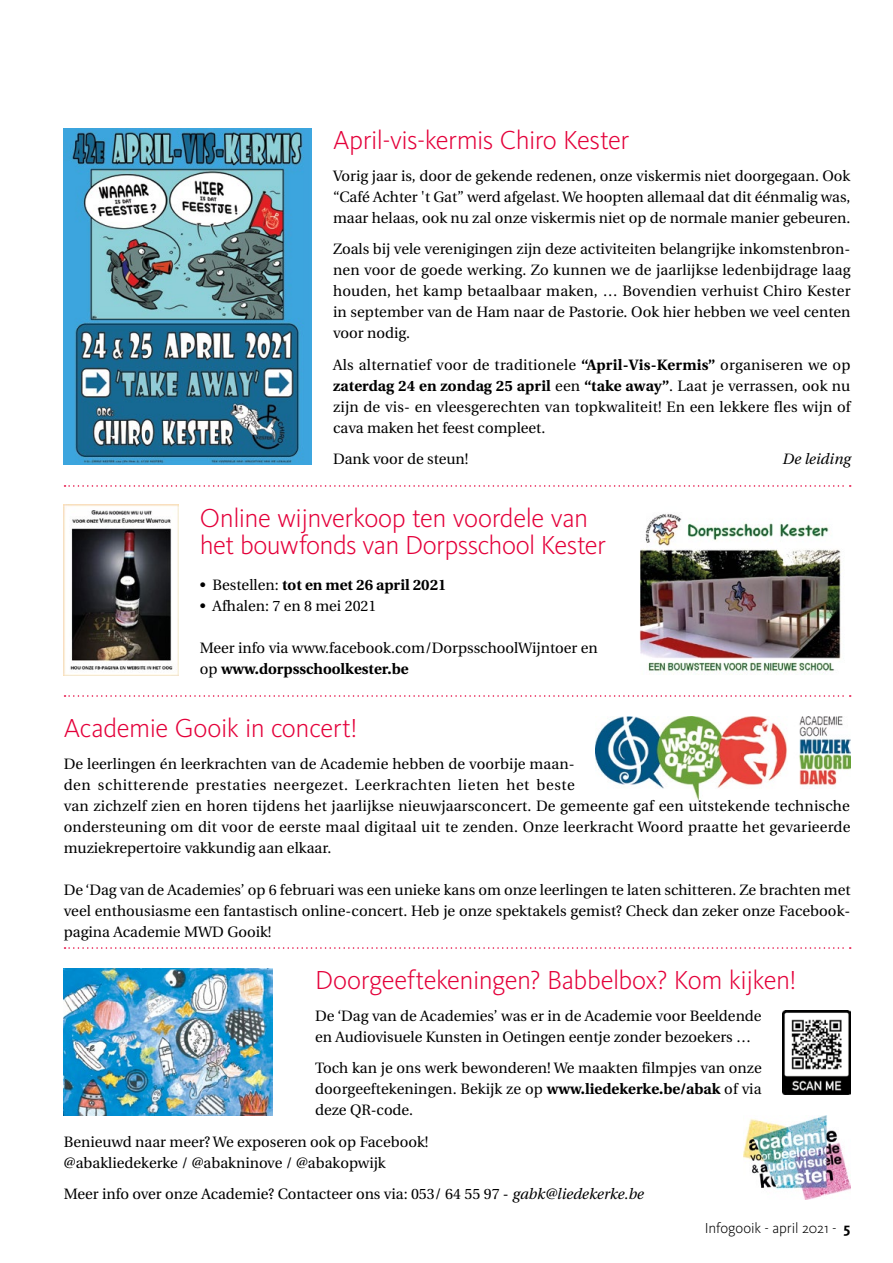
<style>
.page{position:relative;width:893px;height:1263px;background:#fff}
.page>*{position:absolute;margin:0;border:0;box-sizing:border-box;transform-origin:0 0}
.t1{font:300 27px/27px "Kievit Pro";letter-spacing:-.02em;color:#e4003a}
.t2{font:15px/21px "Heuristica";color:#000;text-align:justify}
.t3{font:700 15px "Heuristica";color:#000}
.t4{font:300 15px "Kievit OT";letter-spacing:-.01em;color:#000}
.t5{font:italic 15px "Heuristica";color:#000}
.s1{font-weight:700}
.s2{font-weight:400}
.s3{font-style:italic}
</style>
<div class="page">
<img style="left:64px;top:128px;width:248px;height:336px">
<svg style="left:65px;top:485px;width:786px;height:2px"></svg>
<img style="left:640px;top:514px;width:201px;height:159px">
<img style="left:64px;top:505px;width:115px;height:170px">
<svg style="left:65px;top:695px;width:786px;height:2px"></svg>
<img style="left:596px;top:716px;width:254px;height:84px">
<svg style="left:65px;top:947px;width:786px;height:2px"></svg>
<img style="left:743px;top:1115px;width:107px;height:84px">
<img style="left:783px;top:1010px;width:67px;height:84px">
<img style="left:64px;top:968px;width:209px;height:147px">
<h1 class="t1" style="left:333px;top:126px;width:298px">April-vis-kermis Chiro Kester</h1>
<p class="t2" style="left:333px;top:165px;width:519px">Vorig jaar is, door de gekende redenen, onze viskermis niet doorgegaan. Ook “Café Achter 't Gat” werd afgelast. We hoopten allemaal dat dit éénmalig was, maar helaas, ook nu zal onze viskermis niet op de normale manier gebeuren.</p>
<p class="t2" style="left:333px;top:239px;width:519px">Zoals bij vele verenigingen zijn deze activiteiten belangrijke inkomstenbron&shy;nen voor de goede werking. Zo kunnen we de jaarlijkse ledenbijdrage laag houden, het kamp betaalbaar maken, … Bovendien verhuist Chiro Kester in september van de Ham naar de Pastorie. Ook hier hebben we veel centen voor nodig.</p>
<p class="t2" style="left:333px;top:354px;width:519px">Als alternatief voor de traditionele <span class="s1">“April-Vis-Kermis”</span> organiseren we op <span class="s1">zaterdag 24 en zondag 25 april</span> een <span class="s1">“take away”</span>. Laat je verrassen, ook nu zijn de vis- en vleesgerechten van topkwaliteit! En een lekkere fles wijn of cava maken het feest compleet.</p>
<p class="t2" style="left:333px;top:449px;width:137px">Dank voor de steun!</p>
<p class="t5" style="left:782px;top:447px;width:70px">De leiding</p>
<h1 class="t1" style="left:200px;top:504px;width:407px">Online wijnverkoop ten voordele van het bouwfonds van Dorpsschool Kester</h1>
<p class="t3" style="left:200px;top:573px;width:248px"><span class="s2">• Bestellen:</span> tot en met 26 april 2021</p>
<p class="t2" style="left:200px;top:596px;width:178px">• Afhalen: 7 en 8 mei 2021</p>
<p class="t2" style="left:200px;top:638px;width:399px">Meer info via www.facebook.com/DorpsschoolWijntoer en op <span class="s1">www.dorpsschoolkester.be</span></p>
<h1 class="t1" style="left:64px;top:714px;width:295px">Academie Gooik in concert!</h1>
<p class="t2" style="left:64px;top:753px;width:788px;text-align:left">De leerlingen én leerkrachten van de Academie hebben de voorbije maan-<br>den schitterende prestaties neergezet. Leerkrachten lieten het beste<br>van zichzelf zien en horen tijdens het jaarlijkse nieuwjaarsconcert. De gemeente gaf een uitstekende technische ondersteuning om dit voor de eerste maal digitaal uit te zenden. Onze leerkracht Woord praatte het gevarieerde muziekrepertoire vakkundig aan elkaar.</p>
<p class="t2" style="left:64px;top:879px;width:788px">De ‘Dag van de Academies’ op 6 februari was een unieke kans om onze leerlingen te laten schitteren. Ze brachten met veel enthousiasme een fantastisch online-concert. Heb je onze spektakels gemist? Check dan zeker onze Facebook&shy;pagina Academie MWD Gooik!</p>
<h1 class="t1" style="left:315px;top:966px;width:483px">Doorgeeftekeningen? Babbelbox? Kom kijken!</h1>
<p class="t2" style="left:315px;top:1005px;width:448px">De ‘Dag van de Academies’ was er in de Academie voor Beeldende en Audiovisuele Kunsten in Oetingen eentje zonder bezoekers …</p>
<p class="t2" style="left:315px;top:1058px;width:448px">Toch kan je ons werk bewonderen! We maakten filmpjes van onze doorgeeftekeningen. Bekijk ze op <span class="s1">www.liedekerke.be/abak</span> of via deze QR-code.</p>
<p class="t2" style="left:64px;top:1131px;width:366px">Benieuwd naar meer? We exposeren ook op Facebook! @abakliedekerke / @abakninove / @abakopwijk</p>
<p class="t2" style="left:64px;top:1184px;width:581px">Meer info over onze Academie? Contacteer ons via: 053/ 64 55 97 - <span class="s3">gabk@liedekerke.be</span></p>
<p class="t4" style="left:705px;top:1219px;width:147px">Infogooik - april 2021 - <span class="s1">5</span></p>
</div>
